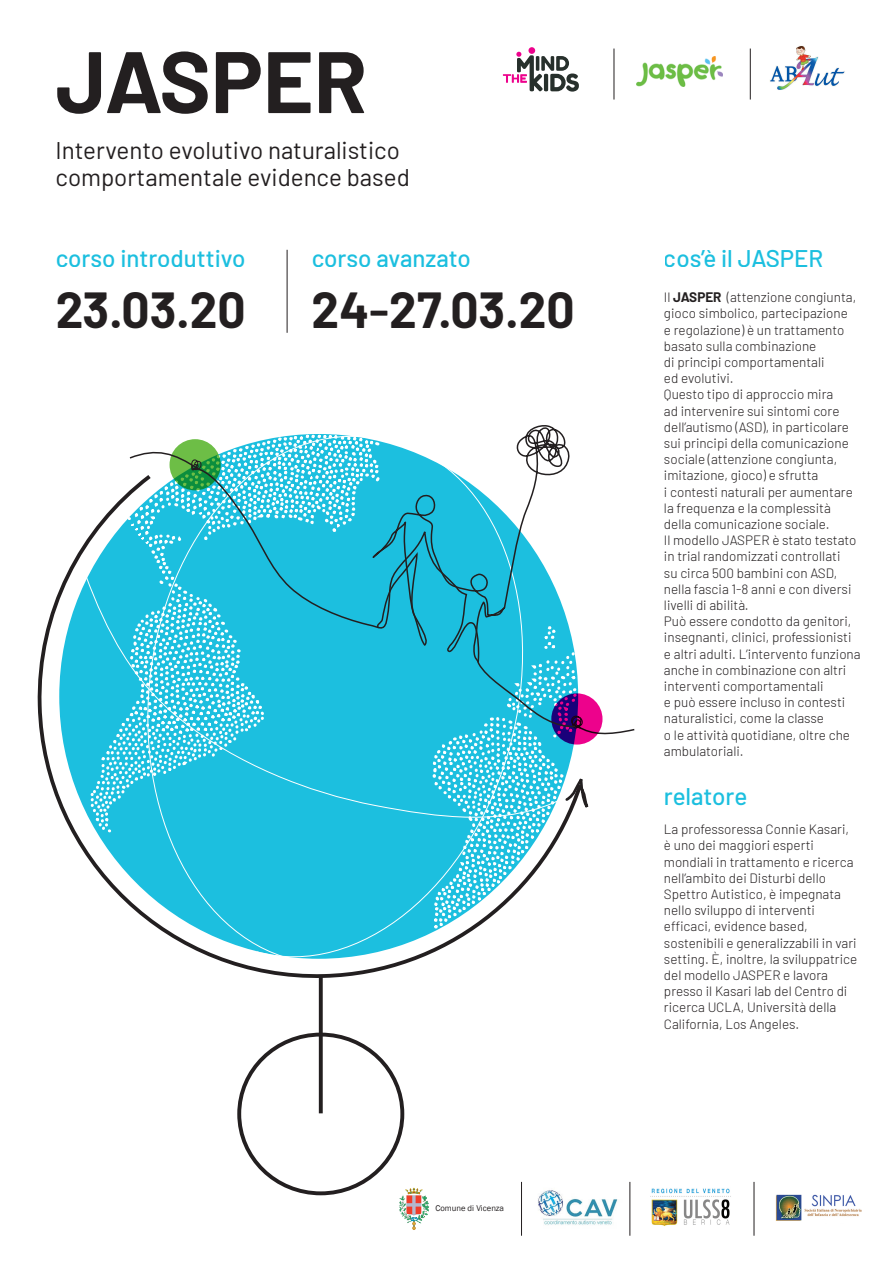
<style>
.page{position:relative;width:893px;height:1263px;background:#fff}
.page>*{position:absolute;margin:0;border:0;box-sizing:border-box;transform-origin:0 0}
.t1{font:700 87px "Barlow";color:#231f20}
.t2{font:700 49.5px "Barlow";color:#231f20}
.t3{font:24.15px/27px "Barlow";color:#231f20}
.t4{font:500 24.15px "Barlow";color:#1cbfdf}
.t5{font:300 13.5px/16.2px "Barlow";color:#231f20}
.t6{font:8.55px "Franklin Gothic";color:#231f20}
.s1{font-weight:600}
.s2{font-weight:700}
</style>
<div class="page">
<div style="left:237px;top:1032px;width:167px;height:163px;border:4px solid #231f20;border-radius:50%"></div>
<svg style="left:37px;top:538px;width:282px;height:446px"></svg>
<svg style="left:319px;top:979px;width:4px;height:134px"></svg>
<svg style="left:256px;top:951px;width:181px;height:28px"></svg>
<svg style="left:88px;top:425px;width:547px;height:526px"></svg>
<div style="left:528px;top:47px;width:7px;height:7px;background:#ed028c;border-radius:50%"></div>
<svg style="left:503px;top:52px;width:76px;height:40px"></svg>
<img style="left:636px;top:57px;width:86px;height:29px">
<img style="left:770px;top:46px;width:75px;height:44px">
<div style="left:813px;top:87px;width:39px;height:15px;background:#fff"></div>
<img style="left:538px;top:1190px;width:80px;height:35px">
<img style="left:399px;top:1188px;width:30px;height:42px">
<img style="left:650px;top:1188px;width:81px;height:38px">
<hr style="left:287px;top:250px;width:1px;height:83px;background:#231f20">
<hr style="left:614px;top:49px;width:1px;height:51px;background:#231f20">
<hr style="left:750px;top:49px;width:1px;height:51px;background:#231f20">
<hr style="left:521px;top:1182px;width:1px;height:54px;background:#231f20">
<hr style="left:630px;top:1182px;width:1px;height:54px;background:#231f20">
<hr style="left:754px;top:1182px;width:1px;height:54px;background:#231f20">
<img style="left:775px;top:1194px;width:87px;height:27px">
<h1 class="t1" style="left:56px;top:17px;width:313px">JASPER</h1>
<h3 class="t3" style="left:56px;top:135px;width:356px">Intervento evolutivo naturalistico comportamentale evidence based</h3>
<h3 class="t4" style="left:56px;top:240px;width:191px">corso introduttivo</h3>
<h3 class="t4" style="left:312px;top:240px;width:161px">corso avanzato</h3>
<h2 class="t2" style="left:56px;top:273px;width:192px">23.03.20</h2>
<h2 class="t2" style="left:312px;top:273px;width:264px">24<span class="s1">-</span>27.03.20</h2>
<p class="t6" style="left:435px;top:1203px;width:70px">Comune di Vicenza</p>
<h3 class="t4" style="left:664px;top:240px;width:161px">cos’è il JASPER</h3>
<p class="t5" style="left:664px;top:288px;width:198px">Il <span class="s2">JASPER</span> (attenzione congiunta, gioco simbolico, partecipazione<br>e regolazione) è un trattamento basato sulla combinazione<br>di principi comportamentali<br>ed evolutivi.<br>Questo tipo di approccio mira<br>ad intervenire sui sintomi core dell’autismo (ASD), in particolare sui principi della comunicazione sociale (attenzione congiunta, imitazione, gioco) e sfrutta<br>i contesti naturali per aumentare la frequenza e la complessità della comunicazione sociale.<br>Il modello JASPER è stato testato in trial randomizzati controllati<br>su circa 500 bambini con ASD, nella fascia 1-8 anni e con diversi livelli di abilità.<br>Può essere condotto da genitori, insegnanti, clinici, professionisti e altri adulti. L’intervento funziona anche in combinazione con altri interventi comportamentali<br>e può essere incluso in contesti naturalistici, come la classe<br>o le attività quotidiane, oltre che ambulatoriali.</p>
<h3 class="t4" style="left:664px;top:779px;width:85px">relatore</h3>
<p class="t5" style="left:664px;top:820px;width:195px">La professoressa Connie Kasari, è uno dei maggiori esperti mondiali in trattamento e ricerca nell’ambito dei Disturbi dello<br>Spettro Autistico, è impegnata nello sviluppo di interventi efficaci, evidence based, sostenibili e generalizzabili in vari setting. È, inoltre, la sviluppatrice del modello JASPER e lavora presso il Kasari lab del Centro di ricerca UCLA, Università della<br>California, Los Angeles.</p>
</div>
